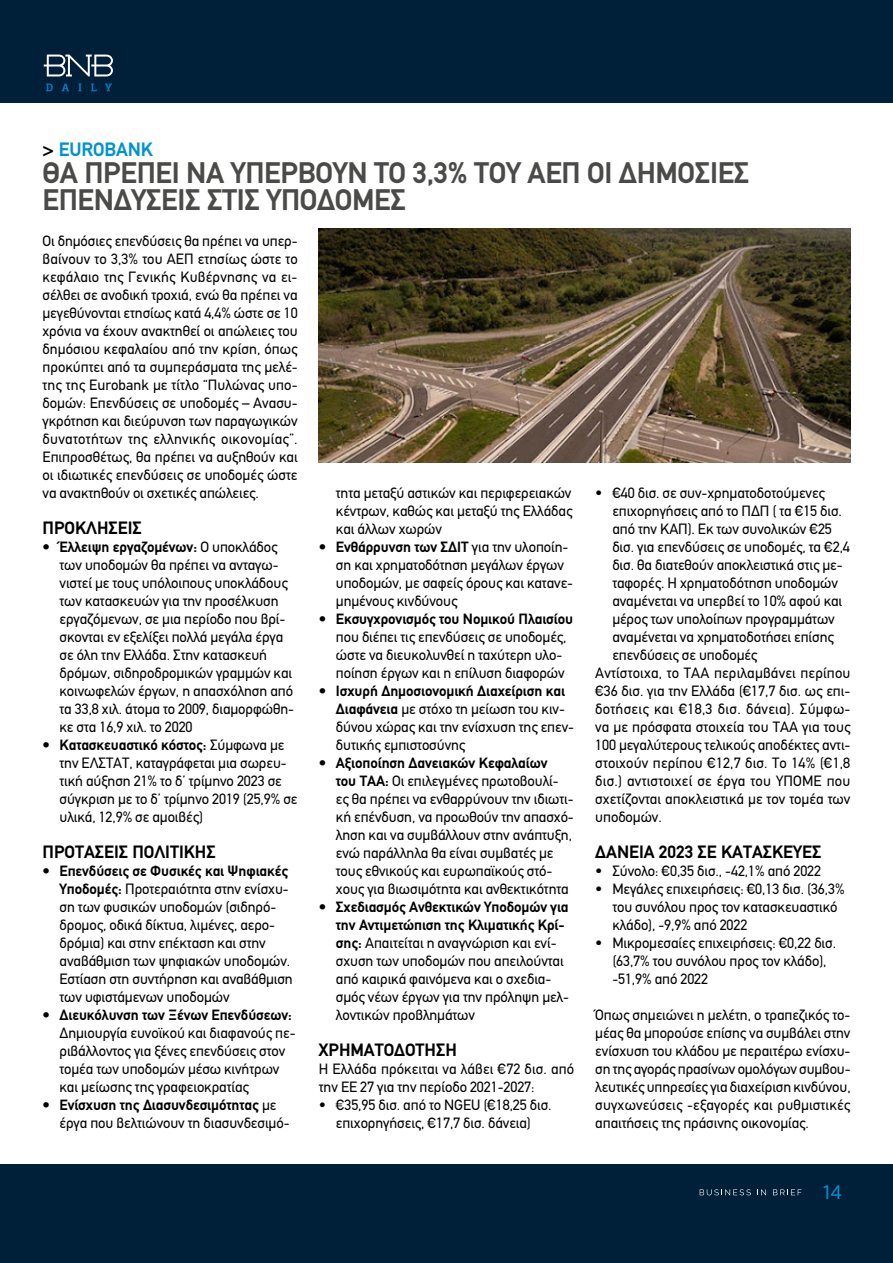
<style>
.page{position:relative;width:893px;height:1263px;background:#fff}
.page>*{position:absolute;margin:0;border:0;box-sizing:border-box;transform-origin:0 0}
.t1{font:700 30px/27px "PF Din Text";letter-spacing:-.01em;color:#4a4a49}
.t2{font:700 19.5px "PF Din Text";color:#0093d1}
.t3{font:19.5px "CF Asty Std";color:#0093d1}
.t4{font:700 18px "PF Din Text";color:#000}
.t5{font:15px/18px "PF Din Text";letter-spacing:-.005em;color:#000}
.t6{font:15px "PF Din Text";letter-spacing:.015em;color:#000}
.t7{font:700 15px "PF Din Text";letter-spacing:-.005em;color:#000}
.s1{color:#000}
.s2{font-weight:700}
</style>
<div class="page">
<div style="left:0;top:0;width:893px;height:102px;background:#001f38"></div>
<svg style="left:46px;top:84px;width:7px;height:7px"></svg>
<svg style="left:62px;top:84px;width:7px;height:7px"></svg>
<svg style="left:78px;top:84px;width:4px;height:7px"></svg>
<svg style="left:91px;top:84px;width:6px;height:7px"></svg>
<svg style="left:105px;top:84px;width:7px;height:7px"></svg>
<svg style="left:44px;top:55px;width:69px;height:21px"></svg>
<div style="left:0;top:1164px;width:893px;height:99px;background:#001f38"></div>
<svg style="left:700px;top:1189px;width:51px;height:6px"></svg>
<svg style="left:757px;top:1189px;width:9px;height:6px"></svg>
<svg style="left:773px;top:1189px;width:28px;height:6px"></svg>
<img style="left:319px;top:228px;width:531px;height:234px">
<h2 class="t2" style="left:43px;top:138px;width:112px"><span class="s1">&gt;</span> EUROBANK</h2>
<h1 class="t1" style="left:43px;top:159px;width:708px">ΘΑ ΠΡΈΠΕΙ ΝΑ ΥΠΕΡΒΟΎΝ ΤΟ 3,3% ΤΟΥ ΑΕΠ ΟΙ ΔΗΜΌΣΙΕΣ<br>ΕΠΕΝΔΎΣΕΙΣ ΣΤΙΣ ΥΠΟΔΟΜΈΣ</h1>
<p class="t5" style="left:43px;top:232px;width:257px;text-align:justify">Οι δημόσιες επενδύσεις θα πρέπει να υπερ&shy;βαίνουν το 3,3% του ΑΕΠ ετησίως ώστε το κεφάλαιο της Γενικής Κυβέρνησης να ει&shy;σέλθει σε ανοδική τροχιά, ενώ θα πρέπει να μεγεθύνονται ετησίως κατά 4,4% ώστε σε 10 χρόνια να έχουν ανακτηθεί οι απώλειες του δημόσιου κεφαλαίου από την κρίση, όπως προκύπτει από τα συμπεράσματα της μελέ&shy;της της Eurobank με τίτλο “Πυλώνας υπο&shy;δομών: Επενδύσεις σε υποδομές – Ανασυ&shy;γκρότηση και διεύρυνση των παραγωγικών δυνατοτήτων της ελληνικής οικονομίας”.<br>Επιπροσθέτως, θα πρέπει να αυξηθούν και οι ιδιωτικές επενδύσεις σε υποδομές ώστε να ανακτηθούν οι σχετικές απώλειες.</p>
<p class="t4" style="left:43px;top:517px;width:101px">ΠΡΟΚΛΗΣΕΙΣ</p>
<p class="t5" style="left:60px;top:538px;width:236px;text-indent:-17px"><span class="s2">• Έλλειψη εργαζομένων:</span> Ο υποκλάδος των υποδομών θα πρέπει να ανταγω&shy;νιστεί με τους υπόλοιπους υποκλάδους των κατασκευών για την προσέλκυση εργαζόμενων, σε μια περίοδο που βρί&shy;σκονται εν εξελίξει πολλά μεγάλα έργα σε όλη την Ελλάδα. Στην κατασκευή δρόμων, σιδηροδρομικών γραμμών και κοινωφελών έργων, η απασχόληση από τα 33,8 χιλ. άτομα το 2009, διαμορφώθη&shy;κε στα 16,9 χιλ. το 2020</p>
<p class="t5" style="left:60px;top:736px;width:239px;text-indent:-17px"><span class="s2">• Κατασκευαστικό κόστος:</span> Σύμφωνα με την ΕΛΣΤΑΤ, καταγράφεται μια σωρευ&shy;τική αύξηση 21% το δ’ τρίμηνο 2023 σε σύγκριση με το δ’ τρίμηνο 2019 (25,9% σε υλικά, 12,9% σε αμοιβές)</p>
<p class="t4" style="left:43px;top:841px;width:175px">ΠΡΟΤΑΣΕΙΣ ΠΟΛΙΤΙΚΗΣ</p>
<p class="t5" style="left:60px;top:862px;width:235px;text-indent:-17px"><span class="s2">• Επενδύσεις σε Φυσικές και Ψηφιακές Υποδομές:</span> Προτεραιότητα στην ενίσχυ&shy;ση των φυσικών υποδομών (σιδηρό&shy;δρομος, οδικά δίκτυα, λιμένες, αερο&shy;δρόμια) και στην επέκταση και στην αναβάθμιση των ψηφιακών υποδομών.<br>Εστίαση στη συντήρηση και αναβάθμιση των υφιστάμενων υποδομών</p>
<p class="t7" style="left:43px;top:1006px;width:251px">• Διευκόλυνση των Ξένων Επενδύσεων:</p>
<p class="t5" style="left:60px;top:1024px;width:237px">Δημιουργία ευνοϊκού και διαφανούς πε&shy;ριβάλλοντος για ξένες επενδύσεις στον τομέα των υποδομών μέσω κινήτρων και μείωσης της γραφειοκρατίας</p>
<p class="t5" style="left:60px;top:1096px;width:231px;text-indent:-17px"><span class="s2">• Ενίσχυση της Διασυνδεσιμότητας</span> με έργα που βελτιώνουν τη διασυνδεσιμό-</p>
<p class="t5" style="left:336px;top:484px;width:238px;text-align:justify">τητα μεταξύ αστικών και περιφερειακών κέντρων, καθώς και μεταξύ της Ελλάδας και άλλων χωρών</p>
<p class="t5" style="left:336px;top:538px;width:239px;text-indent:-17px"><span class="s2">• Ενθάρρυνση των ΣΔΙΤ</span> για την υλοποίη&shy;ση και χρηματοδότηση μεγάλων έργων υποδομών, με σαφείς όρους και κατανε&shy;μημένους κινδύνους</p>
<p class="t7" style="left:319px;top:610px;width:256px">• Εκσυγχρονισμός του Νομικού Πλαισίου</p>
<p class="t5" style="left:336px;top:628px;width:232px">που διέπει τις επενδύσεις σε υποδομές, ώστε να διευκολυνθεί η ταχύτερη υλο&shy;ποίηση έργων και η επίλυση διαφορών</p>
<p class="t5" style="left:336px;top:682px;width:240px;text-indent:-17px"><span class="s2">• Ισχυρή Δημοσιονομική Διαχείριση και Διαφάνεια</span> με στόχο τη μείωση του κιν&shy;δύνου χώρας και την ενίσχυση της επεν&shy;δυτικής εμπιστοσύνης</p>
<p class="t5" style="left:336px;top:754px;width:239px;text-indent:-17px"><span class="s2">• Αξιοποίηση Δανειακών Κεφαλαίων<br>του ΤΑΑ:</span> Οι επιλεγμένες πρωτοβουλί&shy;ες θα πρέπει να ενθαρρύνουν την ιδιωτι&shy;κή επένδυση, να προωθούν την απασχό&shy;ληση και να συμβάλλουν στην ανάπτυξη, ενώ παράλληλα θα είναι συμβατές με τους εθνικούς και ευρωπαϊκούς στό&shy;χους για βιωσιμότητα και ανθεκτικότητα</p>
<p class="t5" style="left:336px;top:898px;width:235px;text-indent:-17px"><span class="s2">• Σχεδιασμός Ανθεκτικών Υποδομών για την Αντιμετώπιση της Κλιματικής Κρί&shy;σης:</span> Απαιτείται η αναγνώριση και ενί&shy;σχυση των υποδομών που απειλούνται από καιρικά φαινόμενα και ο σχεδια&shy;σμός νέων έργων για την πρόληψη μελ&shy;λοντικών προβλημάτων</p>
<p class="t4" style="left:319px;top:1039px;width:139px">ΧΡΗΜΑΤΟΔΟΤΗΣΗ</p>
<p class="t5" style="left:319px;top:1060px;width:257px">Η Ελλάδα πρόκειται να λάβει €72 δισ. από την ΕΕ 27 για την περίοδο 2021-2027:</p>
<p class="t5" style="left:319px;top:1096px;width:234px;text-align:center">• €35,95 δισ. από το NGEU (€18,25 δισ. επιχορηγήσεις, €17,7 δισ. δάνεια)</p>
<p class="t5" style="left:595px;top:484px;width:231px">• €40 δισ. σε συν-χρηματοδοτούμενες</p>
<p class="t5" style="left:612px;top:502px;width:231px">επιχορηγήσεις από τo ΠΔΠ ( τα €15 δισ.</p>
<p class="t5" style="left:612px;top:520px;width:221px">από την ΚΑΠ). Εκ των συνολικών €25</p>
<p class="t5" style="left:612px;top:538px;width:239px">δισ. για επενδύσεις σε υποδομές, τα €2,4</p>
<p class="t5" style="left:612px;top:556px;width:232px">δισ. θα διατεθούν αποκλειστικά στις με-</p>
<p class="t5" style="left:612px;top:574px;width:227px">ταφορές. Η χρηματοδότηση υποδομών</p>
<p class="t5" style="left:612px;top:592px;width:231px">αναμένεται να υπερβεί το 10% αφού και</p>
<p class="t5" style="left:612px;top:610px;width:224px">μέρος των υπολοίπων προγραμμάτων</p>
<p class="t5" style="left:612px;top:628px;width:223px">αναμένεται να χρηματοδοτήσει επίσης</p>
<p class="t5" style="left:612px;top:646px;width:147px">επενδύσεις σε υποδομές</p>
<p class="t5" style="left:595px;top:664px;width:257px">Αντίστοιχα, το ΤΑΑ περιλαμβάνει περίπου</p>
<p class="t5" style="left:595px;top:682px;width:257px">€36 δισ. για την Ελλάδα (€17,7 δισ. ως επι-</p>
<p class="t6" style="left:595px;top:700px;width:257px">δοτήσεις και €18,3 δισ. δάνεια). Σύμφω-</p>
<p class="t5" style="left:595px;top:718px;width:257px">να με πρόσφατα στοιχεία του ΤΑΑ για τους</p>
<p class="t5" style="left:595px;top:736px;width:257px">100 μεγαλύτερους τελικούς αποδέκτες αντι-</p>
<p class="t5" style="left:595px;top:754px;width:256px">στοιχούν περίπου €12,7 δισ. Το 14% (€1,8</p>
<p class="t6" style="left:595px;top:772px;width:257px">δισ.) αντιστοιχεί σε έργα του ΥΠΟΜΕ που</p>
<p class="t5" style="left:595px;top:790px;width:257px">σχετίζονται αποκλειστικά με τον τομέα των</p>
<p class="t5" style="left:595px;top:808px;width:68px">υποδομών.</p>
<p class="t4" style="left:595px;top:841px;width:227px">ΔΑΝΕΙΑ 2023 ΣΕ ΚΑΤΑΣΚΕΥΕΣ</p>
<p class="t5" style="left:595px;top:862px;width:227px">• Σύνολο: €0,35 δισ., -42,1% από 2022</p>
<p class="t5" style="left:612px;top:880px;width:234px;text-indent:-17px">• Μεγάλες επιχειρήσεις: €0,13 δισ. (36,3% του συνόλου προς τον κατασκευαστικό κλάδο), -9,9% από 2022</p>
<p class="t5" style="left:612px;top:934px;width:225px;text-indent:-17px">• Μικρομεσαίες επιχειρήσεις: €0,22 δισ. (63,7% του συνόλου προς τον κλάδο), -51,9% από 2022</p>
<p class="t5" style="left:595px;top:1006px;width:257px;text-align:justify">Όπως σημειώνει η μελέτη, ο τραπεζικός το&shy;μέας θα μπορούσε επίσης να συμβάλει στην ενίσχυση του κλάδου με περαιτέρω ενίσχυ&shy;ση της αγοράς πρασίνων ομολόγων συμβου&shy;λευτικές υπηρεσίες για διαχείριση κινδύνου, συγχωνεύσεις -εξαγορές και ρυθμιστικές απαιτήσεις της πράσινης οικονομίας.</p>
<h2 class="t3" style="left:823px;top:1181px;width:21px">14</h2>
</div>
